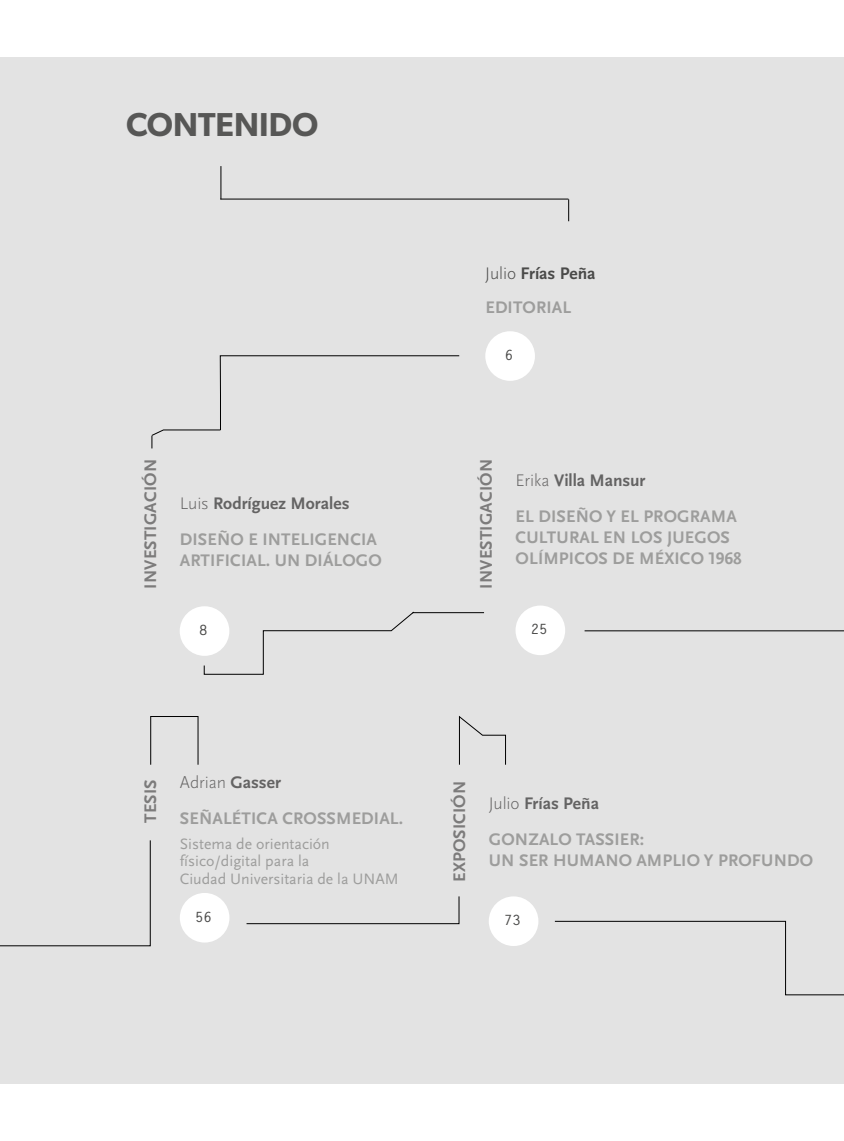
<style>
.page{position:relative;width:844px;height:1141px;background:#fff}
.page>*{position:absolute;margin:0;border:0;box-sizing:border-box;transform-origin:0 0}
.t1{font:600 33.25px "Gibson";color:#575756}
.t2{font:700 17.5px/21px "Scala Sans Pro";letter-spacing:.01em;color:#9d9d9c}
.t3{font:700 17.5px "Scala Sans";letter-spacing:-.005em;color:#646363}
.t4{font:700 17.5px "Scala Sans Pro";letter-spacing:.01em;color:#7c7b7b}
.t5{font:700 17.5px/34.1px "Scala Sans Pro";letter-spacing:.005em;color:#4a4a49}
.t6{font:300 17.5px "Scala Sans";letter-spacing:-.005em;color:#646363}
.t7{font:15.75px/17.5px "Scala Sans Pro";color:#9d9d9c}
.t8{font:700 14px "Letter Gothic MT Std";color:#4a4a49}
.s1{font-weight:300}
.s2{color:#9d9d9c}
.s3{font-weight:700}
</style>
<div class="page">
<div style="left:0;top:57px;width:843px;height:1027px;background:#e3e3e3"></div>
<div style="left:485px;top:331px;width:50px;height:50px;background:#fff;border-radius:50%"></div>
<div style="left:515px;top:606px;width:50px;height:49px;background:#fff;border-radius:50%"></div>
<div style="left:488px;top:896px;width:50px;height:50px;background:#fff;border-radius:50%"></div>
<div style="left:180px;top:606px;width:49px;height:50px;background:#fff;border-radius:50%"></div>
<div style="left:180px;top:893px;width:49px;height:50px;background:#fff;border-radius:50%"></div>
<hr style="left:220px;top:166px;width:1px;height:33px;background:#000">
<svg style="left:568px;top:199px;width:1px;height:22px"></svg>
<hr style="left:220px;top:199px;width:348px;height:1px;background:#000">
<svg style="left:204px;top:612px;width:280px;height:63px"></svg>
<svg style="left:584px;top:630px;width:259px;height:1px"></svg>
<svg style="left:0;top:840px;width:151px;height:106px"></svg>
<div style="left:150px;top:716px;width:48px;height:49px;border:1px solid #000"></div>
<svg style="left:246px;top:896px;width:213px;height:28px"></svg>
<svg style="left:459px;top:716px;width:47px;height:49px"></svg>
<svg style="left:554px;top:920px;width:289px;height:75px"></svg>
<svg style="left:151px;top:355px;width:308px;height:93px"></svg>
<h1 class="t1" style="left:126px;top:105px;width:193px">CONTENIDO</h1>
<p class="t4" style="left:140px;top:589px;width:131px;rotate:-90deg">INVESTIGACIÓN</p>
<p class="t3" style="left:180px;top:494px;width:171px"><span class="s1">Luis</span> Rodríguez Morales</p>
<p class="t2" style="left:180px;top:529px;width:203px">DISEÑO E INTELIGENCIA<br>ARTIFICIAL. UN DIÁLOGO</p>
<p class="t8" style="left:199px;top:621px;width:10px">8</p>
<p class="t5" style="left:485px;top:256px;width:112px"><span class="s1">Julio</span> Frías Peña<br><span class="s2">EDITORIAL</span></p>
<p class="t8" style="left:504px;top:346px;width:10px">6</p>
<p class="t4" style="left:476px;top:589px;width:131px;rotate:-90deg">INVESTIGACIÓN</p>
<p class="t3" style="left:515px;top:471px;width:131px"><span class="s1">Erika</span> Villa Mansur</p>
<p class="t2" style="left:515px;top:506px;width:228px">EL DISEÑO Y EL PROGRAMA<br>CULTURAL EN LOS JUEGOS<br>OLÍMPICOS DE MÉXICO 1968</p>
<p class="t8" style="left:530px;top:620px;width:18px">25</p>
<p class="t4" style="left:140px;top:823px;width:45px;rotate:-90deg">TESIS</p>
<p class="t6" style="left:180px;top:772px;width:103px">Adrian <span class="s3">Gasser</span></p>
<p class="t2" style="left:180px;top:807px;width:225px">SEÑALÉTICA CROSSMEDIAL.</p>
<p class="t7" style="left:180px;top:835px;width:220px">Sistema de orientación físico/digital para la<br>Ciudad Universitaria de la UNAM</p>
<p class="t8" style="left:195px;top:908px;width:18px">56</p>
<p class="t4" style="left:449px;top:882px;width:103px;rotate:-90deg">EXPOSICIÓN</p>
<p class="t3" style="left:488px;top:794px;width:112px"><span class="s1">Julio</span> Frías Peña</p>
<p class="t2" style="left:488px;top:829px;width:326px">GONZALO TASSIER:<br>UN SER HUMANO AMPLIO Y PROFUNDO</p>
<p class="t8" style="left:504px;top:911px;width:18px">73</p>
</div>
